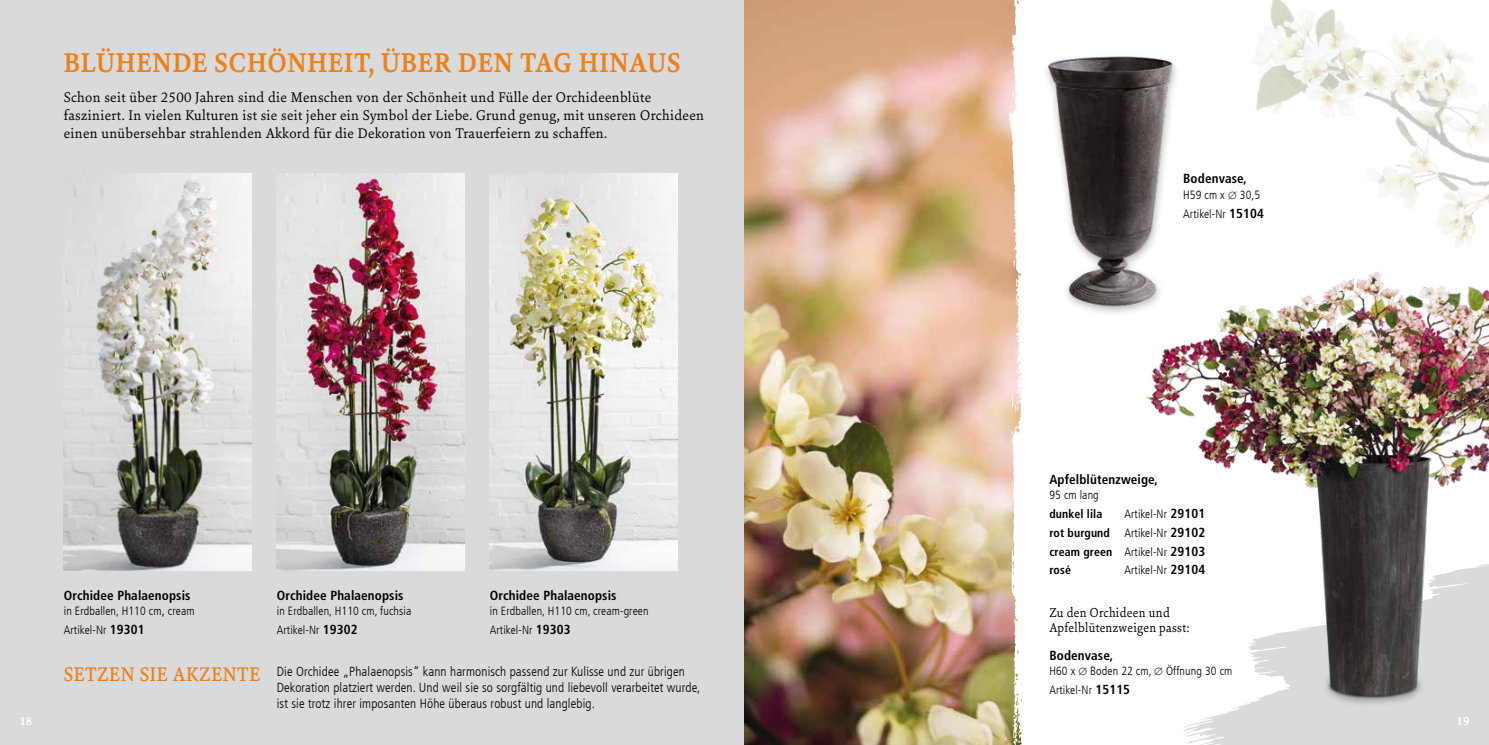
<style>
.page{position:relative;width:1489px;height:745px;background:#fff}
.page>*{position:absolute;margin:0;border:0;box-sizing:border-box;transform-origin:0 0}
.t1{font:700 29.12px "Sina Nova";letter-spacing:.03em;color:#ee8018;scale:.94 1}
.t2{font:15px/18px "Sina Nova";letter-spacing:.02em;color:#000}
.t3{font:13.88px/15.8px "Sina Nova";letter-spacing:.02em;color:#000;scale:.94 1}
.t4{font:300 condensed 13.12px/16.2px "Frutiger LT Com";letter-spacing:.01em;color:#000}
.t5{font:700 condensed 13.12px "Frutiger LT Com";letter-spacing:.01em;color:#000}
.t6{font:700 12.5px "Sina Nova";color:#fff}
.t7{font:300 condensed 11.88px/18.8px "Frutiger LT Com";letter-spacing:.01em;color:#000}
.t8{font:700 condensed 11.88px "Frutiger LT Com";letter-spacing:.01em;color:#000}
.s1{font-size:13.12px}
.s2{font-weight:700;font-size:13.12px}
.s3{font-family:"Sina Nova";font-weight:500;font-stretch:normal;font-size:21.25px;color:#ee8018}
.s4{font-weight:700}
</style>
<div class="page">
<img style="left:1252px;top:0;width:236px;height:228px">
<svg style="left:1183px;top:725px;width:178px;height:19px;background:#ddddde"></svg>
<div style="left:1361px;top:725px;width:127px;height:19px;background:#d9dadb"></div>
<div style="left:0;top:0;width:744px;height:744px;background:#d9dadb"></div>
<img style="left:744px;top:0;width:259px;height:744px">
<img style="left:64px;top:173px;width:188px;height:397px">
<img style="left:277px;top:173px;width:187px;height:397px">
<img style="left:490px;top:173px;width:187px;height:397px">
<img style="left:1146px;top:228px;width:342px;height:497px">
<svg style="left:1003px;top:0;width:19px;height:744px"></svg>
<img style="left:1046px;top:56px;width:151px;height:270px">
<h1 class="t1" style="left:64px;top:43px;width:657px">BLÜHENDE SCHÖNHEIT, ÜBER DEN TAG HINAUS</h1>
<p class="t2" style="left:64px;top:87px;width:641px">Schon seit über 2500 Jahren sind die Menschen von der Schönheit und Fülle der Orchideenblüte fasziniert. In vielen Kulturen ist sie seit jeher ein Symbol der Liebe. Grund genug, mit unseren Orchideen einen unübersehbar strahlenden Akkord für die Dekoration von Trauerfeiern zu schaffen.</p>
<p class="t5" style="left:64px;top:587px;width:128px">Orchidee Phalaenopsis</p>
<p class="t7" style="left:64px;top:601px;width:132px">in Erdballen, H110 cm<span class="s1">,</span> cream<br>Artikel-Nr <span class="s2">19301</span></p>
<p class="t5" style="left:277px;top:587px;width:128px">Orchidee Phalaenopsis</p>
<p class="t7" style="left:277px;top:601px;width:136px">in Erdballen, H110 cm, fuchsia<br>Artikel-Nr <span class="s2">19302</span></p>
<p class="t5" style="left:490px;top:587px;width:128px">Orchidee Phalaenopsis</p>
<p class="t7" style="left:490px;top:601px;width:160px">in Erdballen, H110 cm, cream-green<br>Artikel-Nr <span class="s2">19303</span></p>
<p class="t4" style="left:277px;top:662px;width:425px;text-indent:-213px"><span class="s3">SETZEN SIE AKZENTE</span> Die Orchidee „Phalaenopsis“ kann harmonisch passend zur Kulisse und zur übrigen<br>Dekoration platziert werden. Und weil sie so sorgfältig und liebevoll verarbeitet wurde, ist sie trotz ihrer imposanten Höhe überaus robust und langlebig.</p>
<p class="t5" style="left:1183px;top:170px;width:65px">Bodenvase,</p>
<p class="t7" style="left:1183px;top:185px;width:82px">H59 cm x ∅ 30,5<br>Artikel-Nr <span class="s2">15104</span></p>
<p class="t5" style="left:1049px;top:471px;width:110px">Apfelblütenzweige,</p>
<p class="t7" style="left:1049px;top:485px;width:51px">95 cm lang</p>
<p class="t8" style="left:1049px;top:506px;width:55px">dunkel lila</p>
<p class="t7" style="left:1049px;top:504px;width:157px;text-align:justify;text-indent:75px">Artikel-Nr <span class="s2">29101 </span><span class="s4">rot burgund</span> Artikel-Nr <span class="s2">29102 </span><span class="s4">cream green</span> Artikel-Nr <span class="s2">29103 </span><span class="s4">rosé</span></p>
<p class="t7" style="left:1124px;top:560px;width:82px">Artikel-Nr <span class="s2">29104</span></p>
<p class="t3" style="left:1049px;top:603px;width:150px">Zu den Orchideen und<br>Apfelblütenzweigen passt:</p>
<p class="t5" style="left:1049px;top:647px;width:65px">Bodenvase,</p>
<p class="t7" style="left:1049px;top:661px;width:184px">H60 x ∅ Boden 22 cm, ∅ Öffnung 30 cm<br>Artikel-Nr <span class="s2">15115</span></p>
<p class="t6" style="left:19px;top:712px;width:15px">18</p>
<p class="t6" style="left:1456px;top:712px;width:15px">19</p>
</div>
